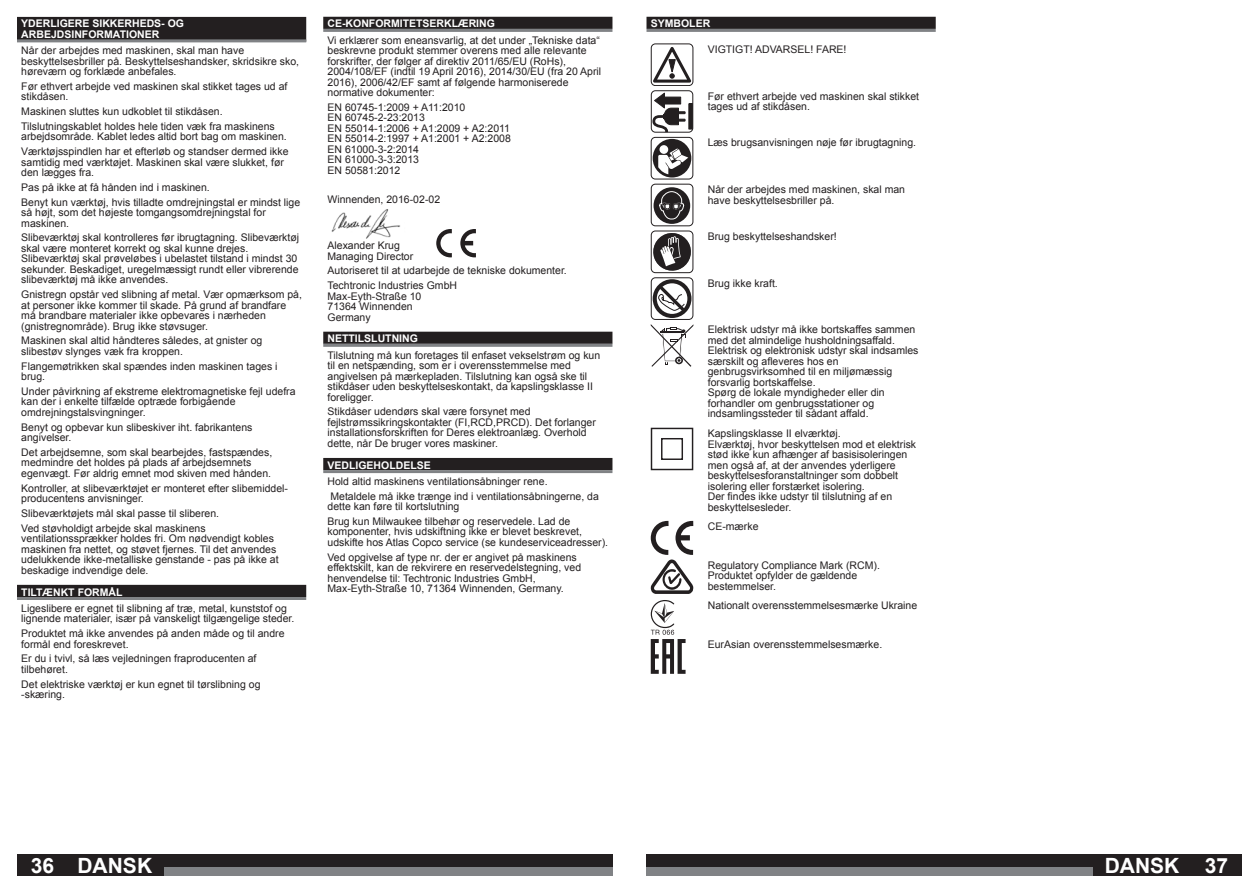
<style>
.page{position:relative;width:1259px;height:893px;background:#fff}
.page>*{position:absolute;margin:0;border:0;box-sizing:border-box;transform-origin:0 0}
.t1{font:700 21px "Arial";color:#fff}
.t2{font:10.5px/10.5px "Arial";color:#231f20}
.t3{font:700 10.5px/10.5px "Arial";color:#fff}
</style>
<div class="page">
<div style="left:17px;top:855px;width:595px;height:21px;background:#231f20"></div>
<div style="left:68px;top:867px;width:544px;height:9px;background:#808285"></div>
<div style="left:646px;top:855px;width:596px;height:21px;background:#231f20"></div>
<div style="left:646px;top:867px;width:545px;height:9px;background:#808285"></div>
<div style="left:66px;top:855px;width:98px;height:21px;background:#231f20"></div>
<div style="left:1093px;top:855px;width:98px;height:21px;background:#231f20"></div>
<div style="left:17px;top:17px;width:289px;height:25px;background:#231f20"></div>
<hr style="left:17px;top:39px;width:289px;height:3px;background:#808285">
<div style="left:17px;top:585px;width:289px;height:12px;background:#231f20"></div>
<hr style="left:17px;top:597px;width:289px;height:3px;background:#808285">
<div style="left:323px;top:17px;width:289px;height:12px;background:#231f20"></div>
<hr style="left:323px;top:29px;width:289px;height:3px;background:#808285">
<div style="left:323px;top:332px;width:289px;height:12px;background:#231f20"></div>
<hr style="left:323px;top:344px;width:289px;height:3px;background:#808285">
<div style="left:323px;top:458px;width:289px;height:12px;background:#231f20"></div>
<hr style="left:323px;top:470px;width:289px;height:3px;background:#808285">
<img style="left:331px;top:209px;width:69px;height:30px">
<svg style="left:436px;top:229px;width:16px;height:28px"></svg>
<svg style="left:460px;top:229px;width:16px;height:28px"></svg>
<div style="left:646px;top:17px;width:289px;height:12px;background:#231f20"></div>
<hr style="left:646px;top:29px;width:289px;height:3px;background:#808285">
<div style="left:651px;top:43px;width:42px;height:43px;border:1px solid #231f20;border-radius:4px"></div>
<svg style="left:650px;top:43px;width:44px;height:42px"></svg>
<div style="left:688px;top:103px;width:4px;height:27px;border:1px solid #231f20"></div>
<svg style="left:653px;top:92px;width:33px;height:39px"></svg>
<div style="left:651px;top:90px;width:42px;height:43px;border:1px solid #231f20;border-radius:4px"></div>
<div style="left:651px;top:137px;width:42px;height:42px;border:1px solid #231f20;border-radius:4px"></div>
<div style="left:652px;top:139px;width:39px;height:39px;background:#231f20;border-radius:50%"></div>
<svg style="left:659px;top:145px;width:9px;height:9px"></svg>
<svg style="left:658px;top:148px;width:30px;height:26px"></svg>
<div style="left:651px;top:184px;width:42px;height:42px;border:1px solid #231f20;border-radius:4px"></div>
<svg style="left:653px;top:187px;width:37px;height:37px"></svg>
<svg style="left:659px;top:191px;width:25px;height:29px"></svg>
<div style="left:651px;top:230px;width:42px;height:43px;border:1px solid #231f20;border-radius:4px"></div>
<svg style="left:651px;top:231px;width:42px;height:42px"></svg>
<div style="left:651px;top:277px;width:42px;height:43px;border:1px solid #231f20;border-radius:4px"></div>
<svg style="left:652px;top:279px;width:39px;height:39px"></svg>
<svg style="left:651px;top:324px;width:42px;height:43px"></svg>
<svg style="left:651px;top:428px;width:42px;height:42px"></svg>
<svg style="left:651px;top:521px;width:42px;height:73px"></svg>
<svg style="left:651px;top:600px;width:34px;height:74px"></svg>
<p class="t3" style="left:21px;top:19px;width:164px">YDERLIGERE SIKKERHEDS- OG<br>ARBEJDSINFORMATIONER</p>
<p class="t2" style="left:21px;top:45px;width:279px">Når der arbejdes med maskinen, skal man have beskyttelsesbriller på. Beskyttelseshandsker, skridsikre sko, høreværn og forklæde anbefales.</p>
<p class="t2" style="left:21px;top:81px;width:268px">Før ethvert arbejde ved maskinen skal stikket tages ud af stikdåsen.</p>
<p class="t2" style="left:21px;top:104px;width:255px;line-height:14.7px">Maskinen sluttes kun udkoblet til stikdåsen.<br>Tilslutningskablet holdes hele tiden væk fra maskinens</p>
<p class="t2" style="left:21px;top:129px;width:269px;line-height:14.7px">arbejdsområde. Kablet ledes altid bort bag om maskinen.<br>Værktøjsspindlen har et efterløb og standser dermed ikke</p>
<p class="t2" style="left:21px;top:157px;width:264px">samtidig med værktøjet. Maskinen skal være slukket, før den lægges fra.</p>
<p class="t2" style="left:21px;top:180px;width:280px;line-height:14.7px">Pas på ikke at få hånden ind i maskinen.<br>Benyt kun værktøj, hvis tilladte omdrejningstal er mindst lige</p>
<p class="t2" style="left:21px;top:207px;width:246px">så højt, som det højeste tomgangsomdrejningstal for maskinen.</p>
<p class="t2" style="left:21px;top:233px;width:279px">Slibeværktøj skal kontrolleres før ibrugtagning. Slibeværktøj skal være monteret korrekt og skal kunne drejes.<br>Slibeværktøj skal prøveløbes i ubelastet tilstand i mindst 30 sekunder. Beskadiget, uregelmæssigt rundt eller vibrerende slibeværktøj må ikke anvendes.</p>
<p class="t2" style="left:21px;top:289px;width:282px">Gnistregn opstår ved slibning af metal. Vær opmærksom på, at personer ikke kommer til skade. På grund af brandfare må brandbare materialer ikke opbevares i nærheden (gnistregnområde). Brug ikke støvsuger.</p>
<p class="t2" style="left:21px;top:336px;width:243px">Maskinen skal altid håndteres således, at gnister og slibestøv slynges væk fra kroppen.</p>
<p class="t2" style="left:21px;top:361px;width:258px">Flangemøtrikken skal spændes inden maskinen tages i brug.</p>
<p class="t2" style="left:21px;top:386px;width:276px">Under påvirkning af ekstreme elektromagnetiske fejl udefra kan der i enkelte tilfælde optræde forbigående omdrejningstalsvingninger.</p>
<p class="t2" style="left:21px;top:422px;width:233px">Benyt og opbevar kun slibeskiver iht. fabrikantens angivelser.</p>
<p class="t2" style="left:21px;top:447px;width:252px">Det arbejdsemne, som skal bearbejdes, fastspændes, medmindre det holdes på plads af arbejdsemnets egenvægt. Før aldrig emnet mod skiven med hånden.</p>
<p class="t2" style="left:21px;top:483px;width:268px">Kontroller, at slibeværktøjet er monteret efter slibemiddel&shy;producentens anvisninger.</p>
<p class="t2" style="left:21px;top:506px;width:199px;line-height:14.7px">Slibeværktøjets mål skal passe til sliberen.<br>Ved støvholdigt arbejde skal maskinens</p>
<p class="t2" style="left:21px;top:533px;width:259px">ventilationssprækker holdes fri. Om nødvendigt kobles maskinen fra nettet, og støvet fjernes. Til det anvendes udelukkende ikke-metalliske genstande - pas på ikke at beskadige indvendige dele.</p>
<p class="t3" style="left:21px;top:587px;width:103px">TILTÆNKT FORMÅL</p>
<p class="t2" style="left:21px;top:603px;width:275px">Ligeslibere er egnet til slibning af træ, metal, kunststof og lignende materialer, især på vanskeligt tilgængelige steder.</p>
<p class="t2" style="left:21px;top:628px;width:265px">Produktet må ikke anvendes på anden måde og til andre formål end foreskrevet.</p>
<p class="t2" style="left:21px;top:653px;width:237px">Er du i tvivl, så læs vejledningen fraproducenten af tilbehøret.</p>
<p class="t2" style="left:21px;top:679px;width:241px">Det elektriske værktøj er kun egnet til tørslibning og -skæring.</p>
<p class="t3" style="left:327px;top:19px;width:169px">CE-KONFORMITETSERKLÆRING</p>
<p class="t2" style="left:327px;top:35px;width:275px">Vi erklærer som eneansvarlig, at det under „Tekniske data“ beskrevne produkt stemmer overens med alle relevante forskrifter, der følger af direktiv 2011/65/EU (RoHs), 2004/108/EF (indtil 19 April 2016), 2014/30/EU (fra 20 April 2016), 2006/42/EF samt af følgende harmoniserede normative dokumenter:</p>
<p class="t2" style="left:327px;top:102px;width:185px">EN 60745-1:2009 + A11:2010<br>EN 60745-2-23:2013<br>EN 55014-1:2006 + A1:2009 + A2:2011<br>EN 55014-2:1997 + A1:2001 + A2:2008<br>EN 61000-3-2:2014<br>EN 61000-3-3:2013<br>EN 50581:2012</p>
<p class="t2" style="left:327px;top:195px;width:114px">Winnenden, 2016-02-02</p>
<p class="t2" style="left:327px;top:240px;width:87px">Alexander Krug<br>Managing Director</p>
<p class="t2" style="left:327px;top:263px;width:241px;line-height:14.7px">Autoriseret til at udarbejde de tekniske dokumenter.<br>Techtronic Industries GmbH</p>
<p class="t2" style="left:327px;top:291px;width:95px">Max-Eyth-Straße 10<br>71364 Winnenden<br>Germany</p>
<p class="t3" style="left:327px;top:333px;width:92px">NETTILSLUTNING</p>
<p class="t2" style="left:327px;top:350px;width:274px">Tilslutning må kun foretages til enfaset vekselstrøm og kun til en netspænding, som er i overensstemmelse med angivelsen på mærkepladen. Tilslutning kan også ske til stikdåser uden beskyttelseskontakt, da kapslingsklasse II foreligger.</p>
<p class="t2" style="left:327px;top:406px;width:270px">Stikdåser udendørs skal være forsynet med fejlstrømssikringskontakter (FI,RCD,PRCD). Det forlanger installationsforskriften for Deres elektroanlæg. Overhold dette, når De bruger vores maskiner.</p>
<p class="t3" style="left:327px;top:460px;width:105px">VEDLIGEHOLDELSE</p>
<p class="t2" style="left:327px;top:474px;width:273px;line-height:14.7px">Hold altid maskinens ventilationsåbninger rene.<br>Metaldele må ikke trænge ind i ventilationsåbningerne, da</p>
<p class="t2" style="left:327px;top:499px;width:244px;line-height:14.7px">dette kan føre til kortslutning<br>Brug kun Milwaukee tilbehør og reservedele. Lad de</p>
<p class="t2" style="left:327px;top:526px;width:282px">komponenter, hvis udskiftning ikke er blevet beskrevet, udskifte hos Atlas Copco service (se kundeserviceadresser).</p>
<p class="t2" style="left:327px;top:552px;width:255px">Ved opgivelse af type nr. der er angivet på maskinens effektskilt, kan de rekvirere en reservedelstegning, ved henvendelse til: Techtronic Industries GmbH, Max-Eyth-Straße 10, 71364 Winnenden, Germany.</p>
<p class="t3" style="left:651px;top:19px;width:61px">SYMBOLER</p>
<p class="t2" style="left:708px;top:44px;width:140px">VIGTIGT! ADVARSEL! FARE!</p>
<p class="t2" style="left:708px;top:91px;width:213px">Før ethvert arbejde ved maskinen skal stikket tages ud af stikdåsen.</p>
<p class="t2" style="left:708px;top:137px;width:210px">Læs brugsanvisningen nøje før ibrugtagning.</p>
<p class="t2" style="left:708px;top:184px;width:199px">Når der arbejdes med maskinen, skal man have beskyttelsesbriller på.</p>
<p class="t2" style="left:708px;top:231px;width:130px">Brug beskyttelseshandsker!</p>
<p class="t2" style="left:708px;top:278px;width:72px">Brug ikke kraft.</p>
<p class="t2" style="left:708px;top:325px;width:212px">Elektrisk udstyr må ikke bortskaffes sammen med det almindelige husholdningsaffald.<br>Elektrisk og elektronisk udstyr skal indsamles særskilt og afleveres hos en genbrugsvirksomhed til en miljømæssig forsvarlig bortskaffelse.<br>Spørg de lokale myndigheder eller din forhandler om genbrugsstationer og indsamlingssteder til sådant affald.</p>
<p class="t2" style="left:708px;top:428px;width:210px">Kapslingsklasse II elværktøj.<br>Elværktøj, hvor beskyttelsen mod et elektrisk stød ikke kun afhænger af basisisoleringen men også af, at der anvendes yderligere beskyttelsesforanstaltninger som dobbelt isolering eller forstærket isolering.<br>Der findes ikke udstyr til tilslutning af en beskyttelsesleder.</p>
<p class="t2" style="left:708px;top:521px;width:52px">CE-mærke</p>
<p class="t2" style="left:708px;top:560px;width:174px">Regulatory Compliance Mark (RCM).<br>Produktet opfylder de gældende bestemmelser.</p>
<p class="t2" style="left:708px;top:600px;width:211px">Nationalt overensstemmelsesmærke Ukraine</p>
<p class="t2" style="left:708px;top:639px;width:176px">EurAsian overensstemmelsesmærke.</p>
<h1 class="t1" style="left:31px;top:854px;width:123px">36 DANSK</h1>
<h1 class="t1" style="left:1104px;top:854px;width:125px">DANSK 37</h1>
</div>
